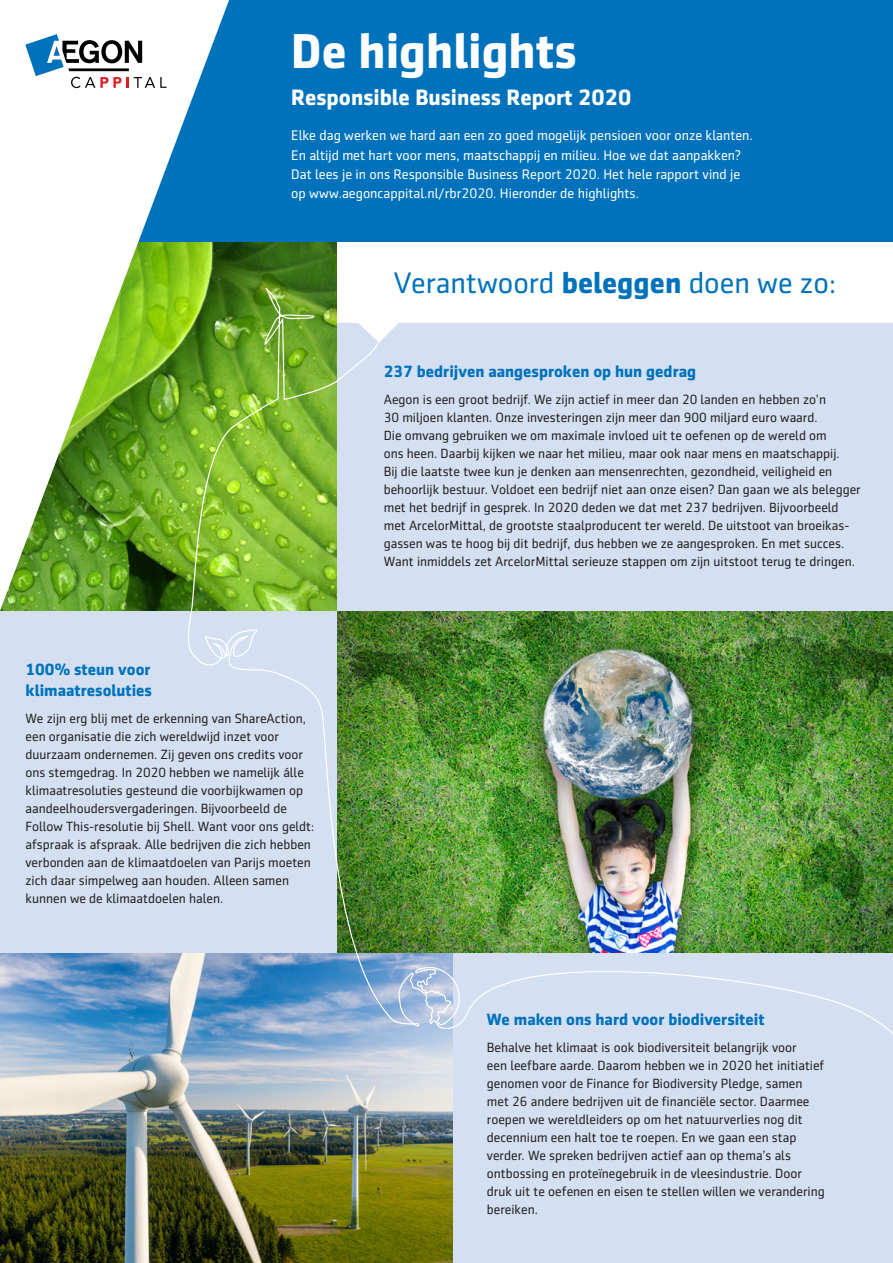
<style>
.page{position:relative;width:893px;height:1263px;background:#fff}
.page>*{position:absolute;margin:0;border:0;box-sizing:border-box;transform-origin:0 0}
.Grote_kop{font:700 49.5px "Sentico Sans DT";color:#fff}
.Grote_kop-2{font:30px "Sentico Sans DT";color:#0072bc}
.Grote_kop-3{font:700 22.5px "Sentico Sans DT";color:#fff}
.Tussenkop{font:700 16.5px/21px "Sentico Sans DT";color:#0072bc}
.Platte_tekst{font:14.1px/19.2px "Sentico Sans DT";color:#fff}
.Platte_tekst-2{font:13.5px/18px "Sentico Sans DT";color:#231f20}
.s1{font-weight:700}
</style>
<div class="page">
<div style="left:0;top:612px;width:337px;height:345px;background:#d4e0f1"></div>
<div style="left:453px;top:954px;width:440px;height:309px;background:#d4e0f1"></div>
<div style="left:134px;top:0;width:759px;height:242px;background:#0072bc"></div>
<img style="left:0;top:954px;width:453px;height:309px">
<svg style="left:0;top:0;width:229px;height:611px"></svg>
<svg style="left:25px;top:34px;width:141px;height:54px"></svg>
<img style="left:183px;top:199px;width:710px;height:887px">
<svg style="left:337px;top:302px;width:82px;height:41px"></svg>
<p class="Grote_kop" style="left:291px;top:22px;width:287px">De highlights</p>
<p class="Grote_kop-3" style="left:291px;top:84px;width:342px">Responsible Business Report 2020</p>
<p class="Platte_tekst" style="left:291px;top:126px;width:463px">Elke dag werken we hard aan een zo goed mogelijk pensioen voor onze klanten.<br>En altijd met hart voor mens, maatschappij en milieu. Hoe we dat aanpakken?<br>Dat lees je in ons Responsible Business Report 2020. Het hele rapport vind je op www.aegoncappital.nl/rbr2020. Hieronder de highlights.</p>
<p class="Grote_kop-2" style="left:394px;top:266px;width:444px">Verantwoord <span class="s1">beleggen</span> doen we zo:</p>
<p class="Tussenkop" style="left:26px;top:658px;width:128px">100% steun voor klimaatresoluties</p>
<p class="Platte_tekst-2" style="left:26px;top:709px;width:290px">We zijn erg blij met de erkenning van ShareAction, een organisatie die zich wereldwijd inzet voor duurzaam ondernemen. Zij geven ons credits voor ons stemgedrag. In 2020 hebben we namelijk álle klimaatresoluties gesteund die voorbijkwamen op aandeelhoudersvergaderingen. Bijvoorbeeld de Follow This-resolutie bij Shell. Want voor ons geldt: afspraak is afspraak. Alle bedrijven die zich hebben verbonden aan de klimaatdoelen van Parijs moeten zich daar simpelweg aan houden. Alleen samen kunnen we de klimaatdoelen halen.</p>
<p class="Tussenkop" style="left:384px;top:361px;width:314px">237 bedrijven aangesproken op hun gedrag</p>
<p class="Platte_tekst-2" style="left:384px;top:390px;width:478px">Aegon is een groot bedrijf. We zijn actief in meer dan 20 landen en hebben zo’n<br>30 miljoen klanten. Onze investeringen zijn meer dan 900 miljard euro waard.<br>Die omvang gebruiken we om maximale invloed uit te oefenen op de wereld om<br>ons heen. Daarbij kijken we naar het milieu, maar ook naar mens en maatschappij.<br>Bij die laatste twee kun je denken aan mensenrechten, gezondheid, veiligheid en behoorlijk bestuur. Voldoet een bedrijf niet aan onze eisen? Dan gaan we als belegger met het bedrijf in gesprek. In 2020 deden we dat met 237 bedrijven. Bijvoorbeeld met ArcelorMittal, de grootste staalproducent ter wereld. De uitstoot van broeikas&shy;gassen was te hoog bij dit bedrijf, dus hebben we ze aangesproken. En met succes.<br>Want inmiddels zet ArcelorMittal serieuze stappen om zijn uitstoot terug te dringen.</p>
<p class="Tussenkop" style="left:487px;top:1008px;width:279px">We maken ons hard voor biodiversiteit</p>
<p class="Platte_tekst-2" style="left:487px;top:1038px;width:339px">Behalve het klimaat is ook biodiversiteit belangrijk voor<br>een leefbare aarde. Daarom hebben we in 2020 het initiatief genomen voor de Finance for Biodiversity Pledge, samen met 26 andere bedrijven uit de financiële sector. Daarmee roepen we wereldleiders op om het natuurverlies nog dit decennium een halt toe te roepen. En we gaan een stap verder. We spreken bedrijven actief aan op thema’s als ontbossing en proteïnegebruik in de vleesindustrie. Door druk uit te oefenen en eisen te stellen willen we verandering bereiken.</p>
</div>
